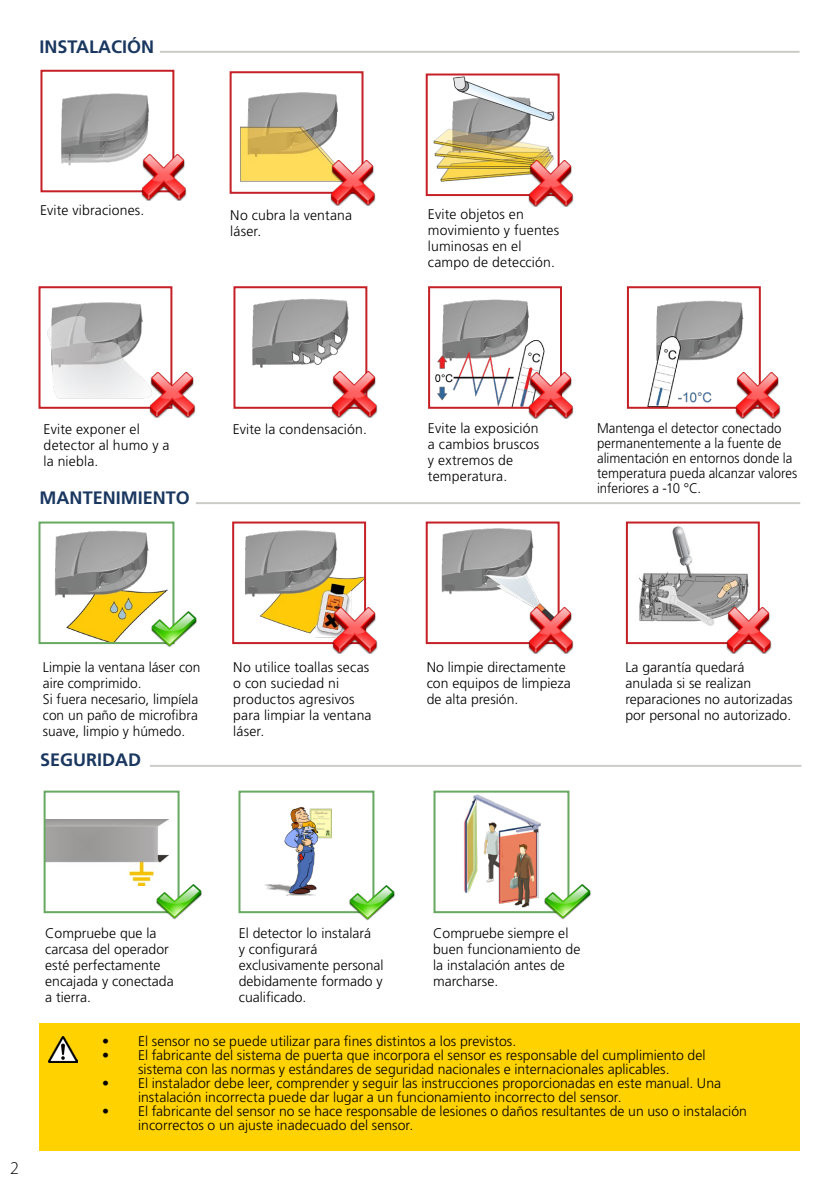
<style>
.page{position:relative;width:840px;height:1191px;background:#fff}
.page>*{position:absolute;margin:0;border:0;box-sizing:border-box;transform-origin:0 0}
.t1{font:700 18px "Frutiger LT Std";color:#1a3760}
.t2{font:300 18px "Myriad Pro";color:#000}
.t3{font:300 14px/16px "Frutiger LT Std";color:#000}
.t4{font:300 14px/15px "Frutiger LT Std";color:#000;scale:.94 1}
</style>
<div class="page">
<img style="left:265px;top:806px;width:66px;height:89px">
<div style="left:238px;top:790px;width:136px;height:123px;border:2px solid #68a961"></div>
<img style="left:349px;top:881px;width:45px;height:40px">
<img style="left:464px;top:794px;width:77px;height:114px">
<div style="left:433px;top:790px;width:136px;height:123px;border:2px solid #68a961"></div>
<img style="left:544px;top:880px;width:45px;height:40px">
<img style="left:639px;top:526px;width:110px;height:100px">
<div style="left:625px;top:521px;width:134px;height:123px;border:2px solid #c62027"></div>
<img style="left:726px;top:608px;width:45px;height:45px">
<img style="left:47px;top:819px;width:121px;height:66px">
<div style="left:44px;top:790px;width:135px;height:123px;border:2px solid #68a961"></div>
<img style="left:157px;top:880px;width:45px;height:40px">
<img style="left:55px;top:530px;width:113px;height:111px">
<div style="left:38px;top:521px;width:136px;height:123px;border:2px solid #68a961"></div>
<img style="left:151px;top:608px;width:46px;height:39px">
<img style="left:245px;top:530px;width:118px;height:108px">
<div style="left:232px;top:521px;width:134px;height:123px;border:2px solid #c62027"></div>
<img style="left:332px;top:608px;width:46px;height:45px">
<img style="left:252px;top:299px;width:97px;height:107px">
<div style="left:233px;top:286px;width:134px;height:123px;border:2px solid #c62027"></div>
<img style="left:332px;top:372px;width:45px;height:45px">
<img style="left:435px;top:299px;width:110px;height:107px">
<div style="left:428px;top:286px;width:133px;height:123px;border:2px solid #c62027"></div>
<img style="left:528px;top:373px;width:45px;height:45px">
<img style="left:441px;top:528px;width:104px;height:80px">
<div style="left:425px;top:521px;width:134px;height:123px;border:2px solid #c62027"></div>
<img style="left:528px;top:608px;width:45px;height:45px">
<img style="left:647px;top:300px;width:99px;height:106px">
<div style="left:626px;top:286px;width:134px;height:123px;border:2px solid #c62027"></div>
<img style="left:735px;top:373px;width:45px;height:45px">
<img style="left:61px;top:93px;width:91px;height:73px">
<div style="left:40px;top:70px;width:134px;height:122px;border:2px solid #c62027"></div>
<img style="left:141px;top:155px;width:45px;height:45px">
<img style="left:240px;top:92px;width:98px;height:90px">
<div style="left:229px;top:71px;width:134px;height:123px;border:2px solid #c62027"></div>
<img style="left:330px;top:160px;width:45px;height:46px">
<img style="left:433px;top:76px;width:122px;height:106px">
<div style="left:425px;top:73px;width:134px;height:123px;border:2px solid #c62027"></div>
<img style="left:528px;top:161px;width:45px;height:45px">
<img style="left:47px;top:302px;width:103px;height:97px">
<div style="left:38px;top:286px;width:134px;height:123px;border:2px solid #c62027"></div>
<img style="left:150px;top:372px;width:45px;height:45px">
<div style="left:40px;top:1023px;width:759px;height:128px;background:#ffd200"></div>
<img style="left:48px;top:1036px;width:30px;height:26px">
<hr style="left:160px;top:51px;width:639px;height:2px;background:#969890">
<hr style="left:196px;top:502px;width:603px;height:2px;background:#969890">
<hr style="left:150px;top:765px;width:650px;height:2px;background:#969890">
<p class="t1" style="left:39px;top:36px;width:116px">INSTALACIÓN</p>
<p class="t3" style="left:40px;top:203px;width:106px">Evite vibraciones.</p>
<p class="t3" style="left:230px;top:207px;width:123px">No cubra la ventana láser.</p>
<p class="t3" style="left:427px;top:207px;width:133px">Evite objetos en movimiento y fuentes luminosas en el campo de detección.</p>
<p class="t3" style="left:44px;top:421px;width:127px">Evite exponer el detector al humo y a la niebla.</p>
<p class="t3" style="left:232px;top:421px;width:136px">Evite la condensación.</p>
<p class="t3" style="left:428px;top:420px;width:113px">Evite la exposición a cambios bruscos y extremos de temperatura.</p>
<p class="t4" style="left:596px;top:420px;width:214px">Mantenga el detector conectado permanentemente a la fuente de alimentación en entornos donde la temperatura pueda alcanzar valores inferiores a -10 °C.</p>
<p class="t1" style="left:40px;top:487px;width:152px">MANTENIMIENTO</p>
<p class="t3" style="left:43px;top:659px;width:159px">Limpie la ventana láser con aire comprimido.<br>Si fuera necesario, limpíela con un paño de microfibra suave, limpio y húmedo.</p>
<p class="t3" style="left:233px;top:659px;width:140px">No utilice toallas secas o con suciedad ni productos agresivos para limpiar la ventana láser.</p>
<p class="t1" style="left:40px;top:749px;width:102px">SEGURIDAD</p>
<p class="t3" style="left:426px;top:659px;width:145px">No limpie directamente con equipos de limpieza de alta presión.</p>
<p class="t3" style="left:625px;top:659px;width:168px">La garantía quedará anulada si se realizan reparaciones no autorizadas por personal no autorizado.</p>
<p class="t2" style="left:10px;top:1157px;width:10px">2</p>
<p class="t3" style="left:45px;top:925px;width:130px">Compruebe que la carcasa del operador esté perfectamente encajada y conectada a tierra.</p>
<p class="t3" style="left:239px;top:925px;width:146px">El detector lo instalará<br>y configurará exclusivamente personal debidamente formado y cualificado.</p>
<p class="t3" style="left:433px;top:925px;width:149px">Compruebe siempre el buen funcionamiento de la instalación antes de marcharse.</p>
<p class="t3" style="left:102px;top:1033px;width:415px">• El sensor no se puede utilizar para fines distintos a los previstos.</p>
<p class="t3" style="left:102px;top:1048px;width:604px;line-height:14px;text-align:center">• El fabricante del sistema de puerta que incorpora el sensor es responsable del cumplimiento del sistema con las normas y estándares de seguridad nacionales e internacionales aplicables.</p>
<p class="t3" style="left:138px;top:1076px;width:584px;line-height:14px;text-indent:-36px">• El instalador debe leer, comprender y seguir las instrucciones proporcionadas en este manual. Una instalación incorrecta puede dar lugar a un funcionamiento incorrecto del sensor.</p>
<p class="t3" style="left:138px;top:1104px;width:610px;line-height:14px;text-indent:-36px">• El fabricante del sensor no se hace responsable de lesiones o daños resultantes de un uso o instalación incorrectos o un ajuste inadecuado del sensor.</p>
</div>
